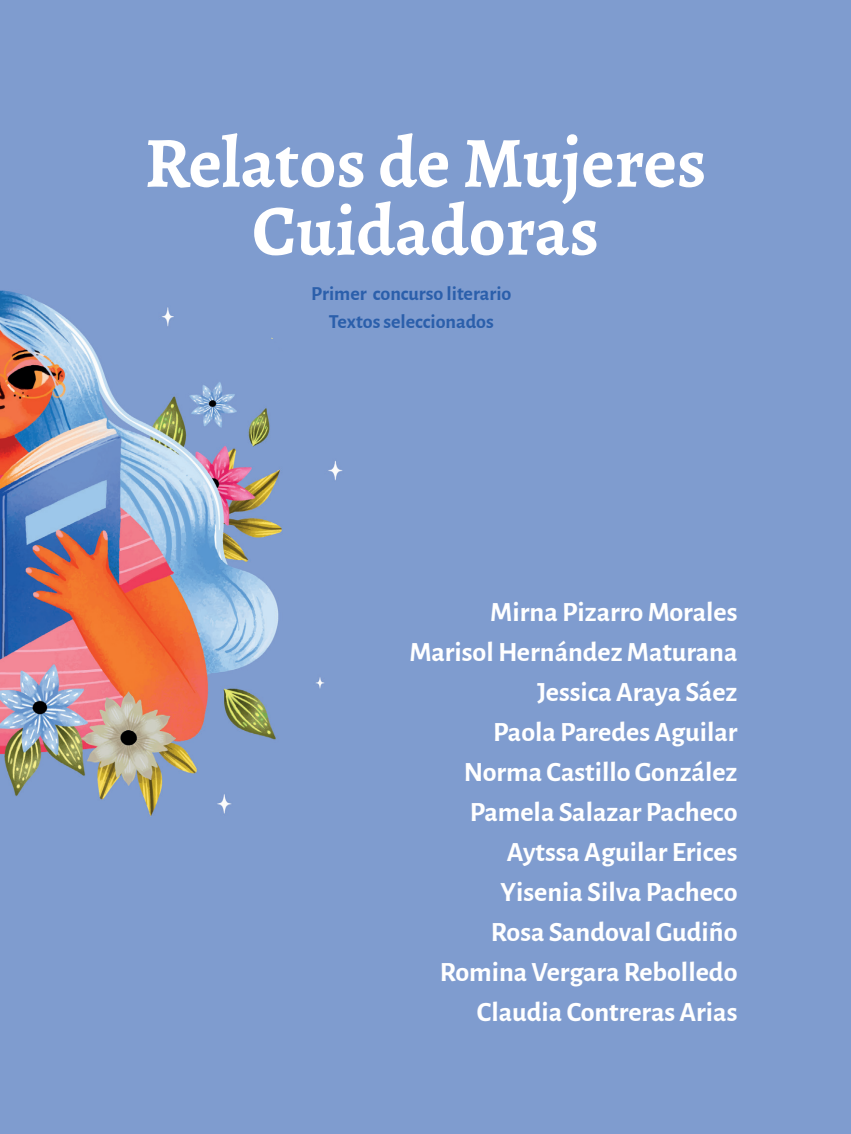
<style>
.page{position:relative;width:851px;height:1134px;background:#fff}
.page>*{position:absolute;margin:0;border:0;box-sizing:border-box;transform-origin:0 0}
.t1{font:700 72px/68px "Alegreya";color:#fff;text-align:center}
.nombre_autoras{font:700 28px "Alegreya Sans";color:#fff}
.t2{font:700 20px "Alegreya Sans";color:#2b5fab}
</style>
<div class="page">
<div style="left:0;top:0;width:850px;height:1134px;background:#7f9ccf"></div>
<img style="left:0;top:290px;width:343px;height:526px">
<p class="t1" style="left:145px;top:128px;width:563px">Relatos de Mujeres<br>Cuidadoras</p>
<p class="t2" style="left:311px;top:278px;width:202px">Primer concurso literario</p>
<p class="t2" style="left:328px;top:306px;width:167px">Textos seleccionados</p>
<p class="nombre_autoras" style="left:490px;top:591px;width:249px">Mirna Pizarro Morales</p>
<p class="nombre_autoras" style="left:409px;top:631px;width:329px">Marisol Hernández Maturana</p>
<p class="nombre_autoras" style="left:537px;top:671px;width:202px">Jessica Araya Sáez</p>
<p class="nombre_autoras" style="left:493px;top:711px;width:246px">Paola Paredes Aguilar</p>
<p class="nombre_autoras" style="left:464px;top:751px;width:275px">Norma Castillo González</p>
<p class="nombre_autoras" style="left:469px;top:791px;width:269px">Pamela Salazar Pacheco</p>
<p class="nombre_autoras" style="left:507px;top:831px;width:232px">Aytssa Aguilar Erices</p>
<p class="nombre_autoras" style="left:500px;top:871px;width:238px">Yisenia Silva Pacheco</p>
<p class="nombre_autoras" style="left:491px;top:911px;width:248px">Rosa Sandoval Gudiño</p>
<p class="nombre_autoras" style="left:440px;top:951px;width:299px">Romina Vergara Rebolledo</p>
<p class="nombre_autoras" style="left:477px;top:991px;width:262px">Claudia Contreras Arias</p>
</div>
